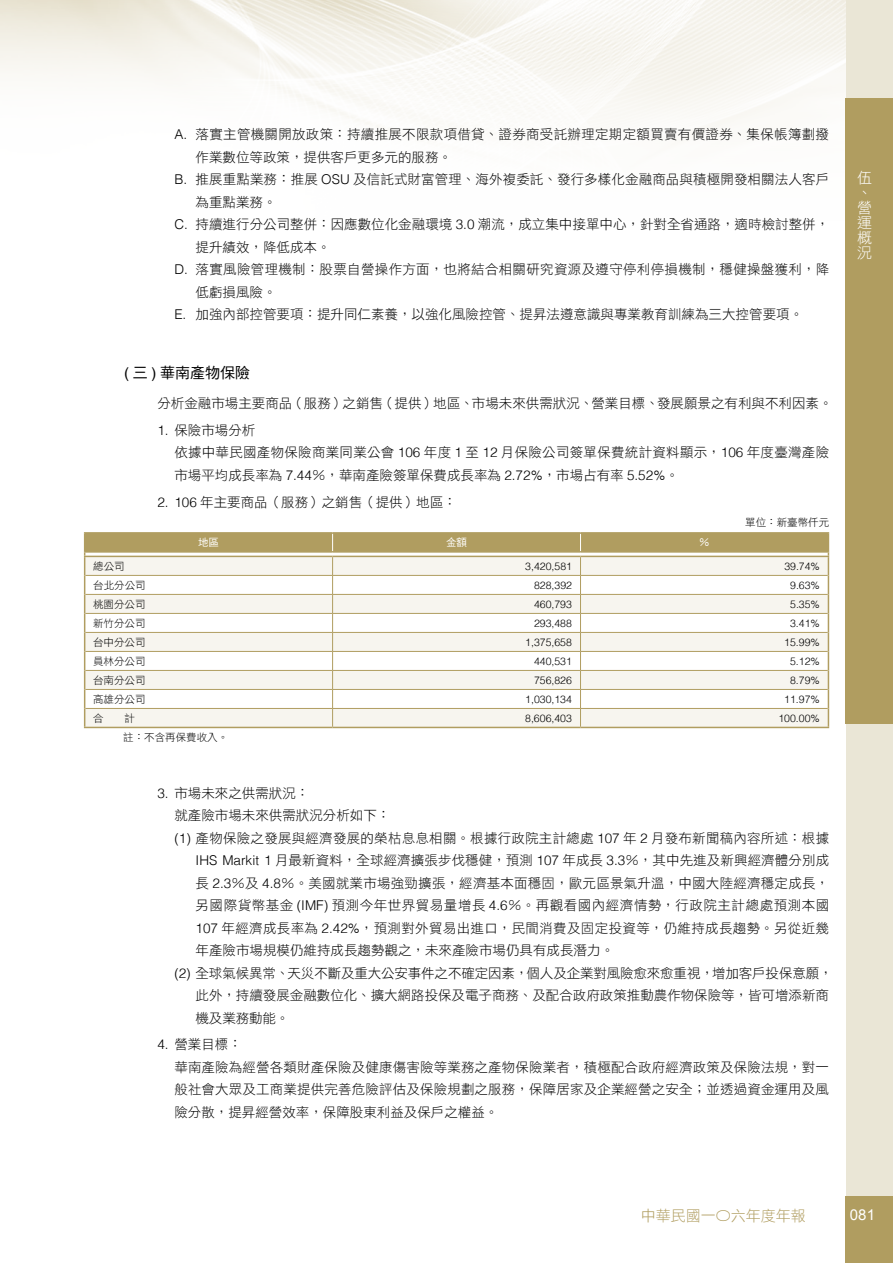
<style>
.page{position:relative;width:893px;height:1263px;background:#fff}
.page>*{position:absolute;margin:0;border:0;box-sizing:border-box;transform-origin:0 0}
.t1{font:15px "DF Hei Std W3";color:#b09d60}
.t2{font:15px "DF Hei Std W5";color:#000}
.t3{font:15px/15px "DF Hei Std W3";color:#fff}
.t4{font:15px "Arial";color:#fff}
.t5{font:13.5px/22.5px "DF Hei Std W3";letter-spacing:.01em;color:#000}
.t6{font:13.5px "DF Hei Std W3";letter-spacing:-.01em;color:#000}
.t7{font:13.5px "DF Hei Std W3";letter-spacing:.04em;color:#000}
.t8{font:300 10.5px "Helvetica";color:#000}
.t9{font:10.5px "DF Hei Std W3";color:#000}
.t10{font:10.5px "DF Hei Std W5";color:#fff}
.s1{font-family:"Helvetica";font-weight:300}
.s2{font-family:"Helvetica"}
</style>
<div class="page">
<div style="left:846px;top:0;width:47px;height:1263px;background:#eae6d6"></div>
<div style="left:845px;top:98px;width:48px;height:626px;background:#b09d60"></div>
<div style="left:845px;top:1197px;width:48px;height:66px;background:#b09d60"></div>
<hr style="left:84px;top:727px;width:249px;height:1px;background:#b09d60">
<hr style="left:333px;top:727px;width:247px;height:1px;background:#b09d60">
<hr style="left:580px;top:727px;width:249px;height:1px;background:#b09d60">
<hr style="left:84px;top:532px;width:249px;height:2px;background:#b09d60">
<hr style="left:333px;top:532px;width:247px;height:2px;background:#b09d60">
<hr style="left:580px;top:532px;width:249px;height:2px;background:#b09d60">
<svg style="left:84px;top:533px;width:745px;height:194px"></svg>
<p class="t5" style="left:174px;top:123px;width:656px"><span class="s1">A.</span> 落實主管機關開放政策：持續推展不限款項借貸、證券商受託辦理定期定額買賣有價證券、集保帳簿劃撥</p>
<p class="t5" style="left:196px;top:145px;width:258px">作業數位等政策，提供客戶更多元的服務。</p>
<p class="t5" style="left:174px;top:168px;width:656px"><span class="s1">B.</span> 推展重點業務：推展 <span class="s1">OSU</span> 及信託式財富管理、海外複委託、發行多樣化金融商品與積極開發相關法人客戶</p>
<p class="t5" style="left:196px;top:190px;width:82px">為重點業務。</p>
<p class="t5" style="left:174px;top:213px;width:656px"><span class="s1">C.</span> 持續進行分公司整併：因應數位化金融環境 <span class="s1">3.0</span> 潮流，成立集中接單中心，針對全省通路，適時檢討整併，</p>
<p class="t5" style="left:196px;top:235px;width:136px">提升績效，降低成本。</p>
<p class="t5" style="left:174px;top:258px;width:656px"><span class="s1">D.</span> 落實風險管理機制：股票自營操作方面，也將結合相關研究資源及遵守停利停損機制，穩健操盤獲利，降</p>
<p class="t5" style="left:196px;top:280px;width:82px">低虧損風險。</p>
<p class="t5" style="left:174px;top:303px;width:630px"><span class="s1">E.</span> 加強內部控管要項：提升同仁素養，以強化風險控管、提昇法遵意識與專業教育訓練為三大控管要項。</p>
<p class="t2" style="left:124px;top:365px;width:128px"><span class="s2">(</span> 三 <span class="s2">)</span> 華南產物保險</p>
<p class="t5" style="left:157px;top:392px;width:677px">分析金融市場主要商品（服務）之銷售（提供）地區、市場未來供需狀況、營業目標、發展願景之有利與不利因素。</p>
<p class="t5" style="left:174px;top:418px;width:656px;text-indent:-17px"><span class="s1">1.</span> 保險市場分析<br>依據中華民國產物保險商業同業公會 <span class="s1">106</span> 年度 <span class="s1">1</span> 至 <span class="s1">12</span> 月保險公司簽單保費統計資料顯示，<span class="s1">106</span> 年度臺灣產險市場平均成長率為 <span class="s1">7.44</span>％，華南產險簽單保費成長率為 <span class="s1">2.72%</span>，市場占有率 <span class="s1">5.52%</span>。</p>
<p class="t5" style="left:157px;top:490px;width:301px"><span class="s1">2. 106</span> 年主要商品（服務）之銷售（提供）地區：</p>
<p class="t9" style="left:745px;top:517px;width:85px">單位：新臺幣仟元</p>
<p class="t10" style="left:198px;top:537px;width:22px">地區</p>
<p class="t10" style="left:446px;top:537px;width:22px">金額</p>
<p class="t10" style="left:699px;top:537px;width:12px">％</p>
<p class="t9" style="left:93px;top:560px;width:33px">總公司</p>
<p class="t8" style="left:525px;top:557px;width:48px">3,420,581</p>
<p class="t8" style="left:784px;top:557px;width:37px">39.74%</p>
<p class="t9" style="left:93px;top:579px;width:54px">台北分公司</p>
<p class="t8" style="left:534px;top:576px;width:39px">828,392</p>
<p class="t8" style="left:790px;top:576px;width:31px">9.63%</p>
<p class="t9" style="left:93px;top:598px;width:54px">桃園分公司</p>
<p class="t8" style="left:534px;top:595px;width:39px">460,793</p>
<p class="t8" style="left:790px;top:595px;width:31px">5.35%</p>
<p class="t9" style="left:93px;top:617px;width:54px">新竹分公司</p>
<p class="t8" style="left:534px;top:614px;width:39px">293,488</p>
<p class="t8" style="left:790px;top:614px;width:31px">3.41%</p>
<p class="t9" style="left:93px;top:636px;width:54px">台中分公司</p>
<p class="t8" style="left:525px;top:633px;width:48px">1,375,658</p>
<p class="t8" style="left:784px;top:633px;width:37px">15.99%</p>
<p class="t9" style="left:93px;top:655px;width:54px">員林分公司</p>
<p class="t8" style="left:534px;top:652px;width:39px">440,531</p>
<p class="t8" style="left:790px;top:652px;width:31px">5.12%</p>
<p class="t9" style="left:93px;top:674px;width:54px">台南分公司</p>
<p class="t8" style="left:534px;top:671px;width:39px">756,826</p>
<p class="t8" style="left:790px;top:671px;width:31px">8.79%</p>
<p class="t9" style="left:93px;top:693px;width:54px">高雄分公司</p>
<p class="t8" style="left:525px;top:690px;width:48px">1,030,134</p>
<p class="t8" style="left:784px;top:690px;width:37px">11.97%</p>
<p class="t9" style="left:93px;top:712px;width:43px">合　　計</p>
<p class="t8" style="left:525px;top:709px;width:48px">8,606,403</p>
<p class="t8" style="left:778px;top:709px;width:43px">100.00%</p>
<p class="t9" style="left:123px;top:732px;width:106px">註：不含再保費收入。</p>
<p class="t5" style="left:157px;top:781px;width:154px"><span class="s1">3.</span> 市場未來之供需狀況：</p>
<p class="t5" style="left:174px;top:804px;width:217px">就產險市場未來供需狀況分析如下：</p>
<p class="t5" style="left:174px;top:826px;width:656px"><span class="s1">(1)</span> 產物保險之發展與經濟發展的榮枯息息相關。根據行政院主計總處 <span class="s1">107</span> 年 <span class="s1">2</span> 月發布新聞稿內容所述：根據</p>
<p class="t5" style="left:196px;top:849px;width:635px"><span class="s1">IHS Markit 1</span> 月最新資料，全球經濟擴張步伐穩健，預測 <span class="s1">107</span> 年成長 <span class="s1">3.3</span>％，其中先進及新興經濟體分別成</p>
<p class="t5" style="left:196px;top:871px;width:635px">長 <span class="s1">2.3</span>％及 <span class="s1">4.8</span>％。美國就業市場強勁擴張，經濟基本面穩固，歐元區景氣升溫，中國大陸經濟穩定成長，</p>
<p class="t7" style="left:196px;top:898px;width:635px">另國際貨幣基金 <span class="s1">(IMF)</span> 預測今年世界貿易量增長 <span class="s1">4.6</span>％。再觀看國內經濟情勢，行政院主計總處預測本國</p>
<p class="t5" style="left:196px;top:916px;width:635px"><span class="s1">107</span> 年經濟成長率為 <span class="s1">2.42%</span>，預測對外貿易出進口，民間消費及固定投資等，仍維持成長趨勢。另從近幾</p>
<p class="t5" style="left:196px;top:939px;width:420px">年產險市場規模仍維持成長趨勢觀之，未來產險市場仍具有成長潛力。</p>
<p class="t6" style="left:174px;top:965px;width:660px"><span class="s1">(2)</span> 全球氣候異常、天災不斷及重大公安事件之不確定因素，個人及企業對風險愈來愈重視，增加客戶投保意願，</p>
<p class="t5" style="left:196px;top:984px;width:635px">此外，持續發展金融數位化、擴大網路投保及電子商務、及配合政府政策推動農作物保險等，皆可增添新商</p>
<p class="t5" style="left:196px;top:1006px;width:95px">機及業務動能。</p>
<p class="t5" style="left:174px;top:1033px;width:656px;text-indent:-17px"><span class="s1">4.</span> 營業目標：<br>華南產險為經營各類財產保險及健康傷害險等業務之產物保險業者，積極配合政府經濟政策及保險法規，對一般社會大眾及工商業提供完善危險評估及保險規劃之服務，保障居家及企業經營之安全；並透過資金運用及風險分散，提昇經營效率，保障股東利益及保戶之權益。</p>
<p class="t3" style="left:857px;top:170px;width:16px">伍、營運概況</p>
<p class="t1" style="left:641px;top:1207px;width:166px">中華民國一〇六年度年報</p>
<p class="t4" style="left:850px;top:1204px;width:27px">081</p>
</div>
